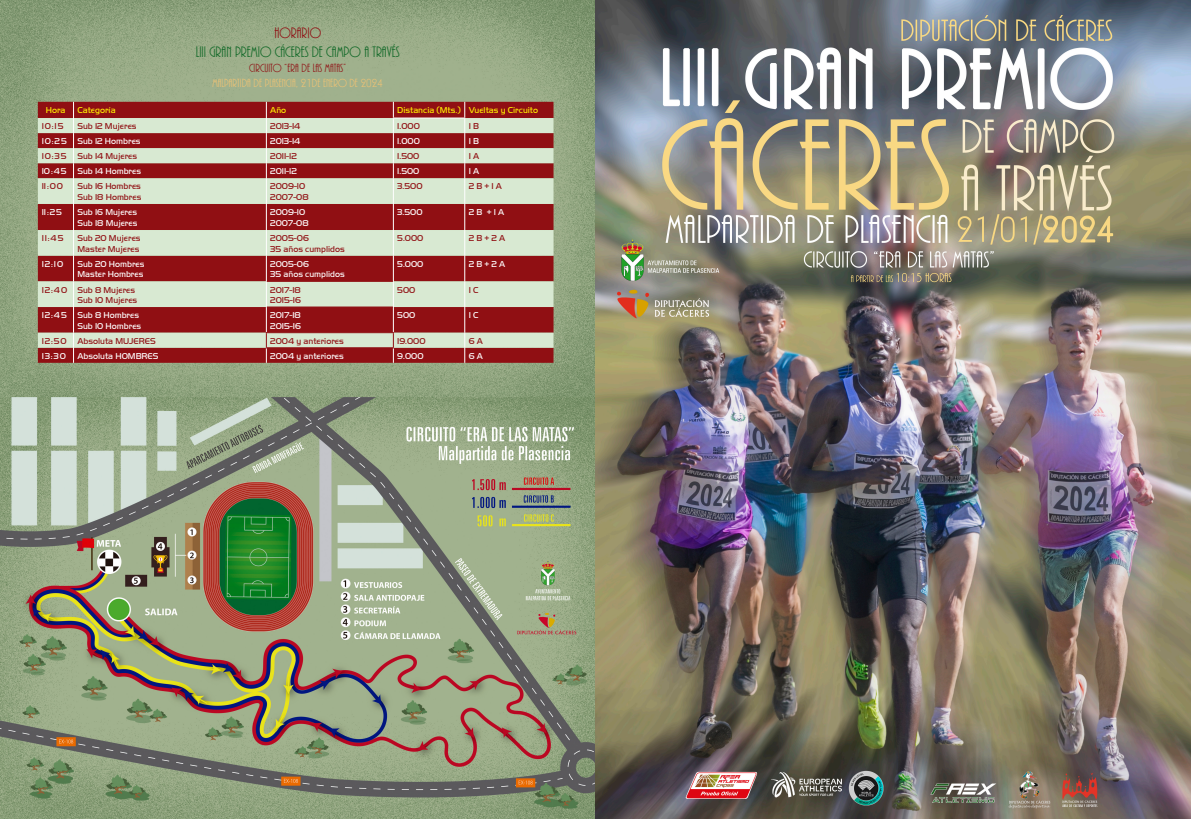
<style>
.page{position:relative;width:1191px;height:819px;background:#fff}
.page>*{position:absolute;margin:0;border:0;box-sizing:border-box;transform-origin:0 0}
.t1{font:15.75px "ARBONNIE";color:#126928}
.t2{font:15.75px "ARBONNIE";color:#900f13}
.t3{font:12.25px "ARBONNIE";color:#edc275}
.t4{font:12.25px "ARBONNIE";color:#900f13}
.t5{font:8.84px "Handel Got D Ligh";color:#900f13}
.t6{font:8.84px "Handel Got D Ligh";color:#fff}
.t7{font:8.84px "Handel Got D Ligh";color:#fff101}
</style>
<div class="page">
<img style="left:0;top:0;width:1190px;height:819px">
<div style="left:38px;top:102px;width:515px;height:261px;background:#900f13"></div>
<svg style="left:38px;top:118px;width:515px;height:230px;background:#b68379"></svg>
<svg style="left:73px;top:102px;width:1px;height:261px"></svg>
<svg style="left:464px;top:102px;width:1px;height:261px"></svg>
<hr style="left:393px;top:117px;width:72px;height:1px;background:#fff">
<hr style="left:267px;top:281px;width:126px;height:1px;background:#900f13">
<hr style="left:267px;top:306px;width:126px;height:1px;background:#900f13">
<hr style="left:266px;top:332px;width:128px;height:1px;background:#900f13">
<svg style="left:266px;top:102px;width:1px;height:261px"></svg>
<svg style="left:393px;top:102px;width:1px;height:261px"></svg>
<hr style="left:266px;top:347px;width:128px;height:1px;background:#900f13">
<p class="t2" style="left:274px;top:25px;width:48px">HORARIO</p>
<p class="t1" style="left:196px;top:44px;width:205px">LIII GRAN PREMIO CÁCERES DE CAMPO A TRAVÉS</p>
<p class="t4" style="left:249px;top:62px;width:98px">CIRCUITO “ERA DE LAS MATAS”</p>
<p class="t3" style="left:212px;top:77px;width:172px">MALPARTIDA DE PLASENCIA, 21DE ENERO DE 2024</p>
<p class="t7" style="left:46px;top:105px;width:21px">Hora</p>
<p class="t7" style="left:77px;top:105px;width:40px">Categoría</p>
<p class="t7" style="left:270px;top:105px;width:17px">Año</p>
<p class="t7" style="left:397px;top:105px;width:65px">Distancia (Mts.)</p>
<p class="t7" style="left:469px;top:105px;width:71px">Vueltas y Circuito</p>
<p class="t5" style="left:42px;top:121px;width:23px">10:15</p>
<p class="t5" style="left:77px;top:121px;width:61px">Sub 12 Mujeres</p>
<p class="t5" style="left:270px;top:121px;width:32px">2013-14</p>
<p class="t5" style="left:397px;top:121px;width:24px">1.000</p>
<p class="t5" style="left:469px;top:121px;width:12px">1 B</p>
<p class="t6" style="left:42px;top:136px;width:26px">10:25</p>
<p class="t6" style="left:77px;top:136px;width:65px">Sub 12 Hombres</p>
<p class="t6" style="left:270px;top:136px;width:32px">2013-14</p>
<p class="t6" style="left:397px;top:136px;width:24px">1.000</p>
<p class="t6" style="left:469px;top:136px;width:12px">1 B</p>
<p class="t5" style="left:42px;top:151px;width:26px">10:35</p>
<p class="t5" style="left:77px;top:151px;width:61px">Sub 14 Mujeres</p>
<p class="t5" style="left:270px;top:151px;width:28px">2011-12</p>
<p class="t5" style="left:397px;top:151px;width:24px">1.500</p>
<p class="t5" style="left:469px;top:151px;width:12px">1 A</p>
<p class="t6" style="left:42px;top:166px;width:26px">10:45</p>
<p class="t6" style="left:77px;top:166px;width:65px">Sub 14 Hombres</p>
<p class="t6" style="left:270px;top:166px;width:28px">2011-12</p>
<p class="t6" style="left:397px;top:166px;width:24px">1.500</p>
<p class="t6" style="left:469px;top:166px;width:12px">1 A</p>
<p class="t5" style="left:42px;top:181px;width:23px">11:00</p>
<p class="t5" style="left:77px;top:181px;width:65px">Sub 16 Hombres</p>
<p class="t5" style="left:77px;top:192px;width:65px">Sub 18 Hombres</p>
<p class="t5" style="left:270px;top:181px;width:37px">2009-10</p>
<p class="t5" style="left:270px;top:192px;width:40px">2007-08</p>
<p class="t5" style="left:397px;top:181px;width:27px">3.500</p>
<p class="t5" style="left:469px;top:181px;width:35px">2 B + 1 A</p>
<p class="t6" style="left:42px;top:207px;width:22px">11:25</p>
<p class="t6" style="left:77px;top:207px;width:61px">Sub 16 Mujeres</p>
<p class="t6" style="left:77px;top:218px;width:61px">Sub 18 Mujeres</p>
<p class="t6" style="left:270px;top:207px;width:37px">2009-10</p>
<p class="t6" style="left:270px;top:218px;width:40px">2007-08</p>
<p class="t6" style="left:397px;top:207px;width:27px">3.500</p>
<p class="t6" style="left:469px;top:207px;width:37px">2 B + 1 A</p>
<p class="t5" style="left:42px;top:233px;width:23px">11:45</p>
<p class="t5" style="left:77px;top:233px;width:65px">Sub 20 Mujeres</p>
<p class="t5" style="left:77px;top:244px;width:64px">Master Mujeres</p>
<p class="t5" style="left:270px;top:233px;width:40px">2005-06</p>
<p class="t5" style="left:270px;top:244px;width:76px">35 años cumplidos</p>
<p class="t5" style="left:397px;top:233px;width:28px">5.000</p>
<p class="t5" style="left:469px;top:233px;width:38px">2 B + 2 A</p>
<p class="t6" style="left:42px;top:259px;width:23px">12:10</p>
<p class="t6" style="left:77px;top:259px;width:69px">Sub 20 Hombres</p>
<p class="t6" style="left:77px;top:269px;width:67px">Master Hombres</p>
<p class="t6" style="left:270px;top:259px;width:40px">2005-06</p>
<p class="t6" style="left:270px;top:269px;width:76px">35 años cumplidos</p>
<p class="t6" style="left:397px;top:259px;width:28px">5.000</p>
<p class="t6" style="left:469px;top:259px;width:38px">2 B + 2 A</p>
<p class="t5" style="left:42px;top:284px;width:27px">12:40</p>
<p class="t5" style="left:77px;top:284px;width:59px">Sub 8 Mujeres</p>
<p class="t5" style="left:77px;top:295px;width:61px">Sub 10 Mujeres</p>
<p class="t5" style="left:270px;top:284px;width:32px">2017-18</p>
<p class="t5" style="left:270px;top:295px;width:32px">2015-16</p>
<p class="t5" style="left:397px;top:284px;width:20px">500</p>
<p class="t5" style="left:469px;top:284px;width:11px">1 C</p>
<p class="t6" style="left:42px;top:310px;width:26px">12:45</p>
<p class="t6" style="left:77px;top:310px;width:63px">Sub 8 Hombres</p>
<p class="t6" style="left:77px;top:321px;width:65px">Sub 10 Hombres</p>
<p class="t6" style="left:270px;top:310px;width:32px">2017-18</p>
<p class="t6" style="left:270px;top:321px;width:32px">2015-16</p>
<p class="t6" style="left:397px;top:310px;width:20px">500</p>
<p class="t6" style="left:469px;top:310px;width:11px">1 C</p>
<p class="t5" style="left:42px;top:336px;width:26px">12:50</p>
<p class="t5" style="left:77px;top:336px;width:80px">Absoluta MUJERES</p>
<p class="t5" style="left:270px;top:336px;width:75px">2004 y anteriores</p>
<p class="t5" style="left:397px;top:336px;width:30px">19.000</p>
<p class="t5" style="left:469px;top:336px;width:16px">6 A</p>
<p class="t6" style="left:42px;top:351px;width:26px">13:30</p>
<p class="t6" style="left:77px;top:351px;width:82px">Absoluta HOMBRES</p>
<p class="t6" style="left:270px;top:351px;width:75px">2004 y anteriores</p>
<p class="t6" style="left:397px;top:351px;width:28px">9.000</p>
<p class="t6" style="left:469px;top:351px;width:16px">6 A</p>
</div>
